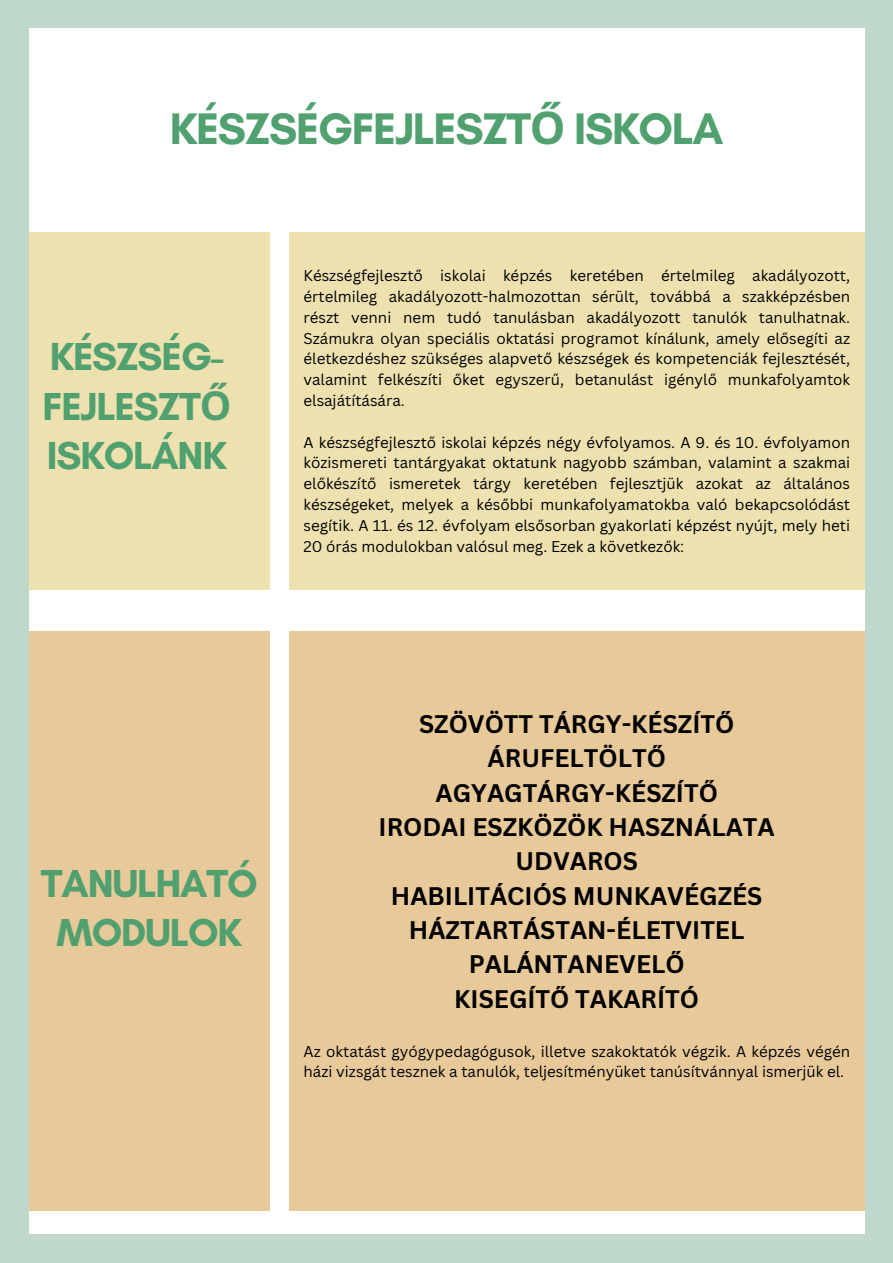
<style>
.page{position:relative;width:893px;height:1263px;background:#c0d8cc}
.page>*{position:absolute;margin:0;border:0;box-sizing:border-box;transform-origin:0 0}
.t1{font:700 45px "Glacial Indifference";letter-spacing:-.03em;color:#50a070}
.t2{font:700 39.75px/49.5px "Glacial Indifference";letter-spacing:-.03em;color:#50a070}
.t3{font:700 24.75px/34.3px "Canva Sans";color:#000;text-align:center}
.t4{font:15.15px/20.9px "Canva Sans";color:#000;text-align:justify}
.s1{font-family:"Noto Sans"}
</style>
<div class="page">
<div style="left:29px;top:28px;width:835px;height:1206px;background:#fff"></div>
<div style="left:29px;top:232px;width:241px;height:357px;background:#ede1af"></div>
<div style="left:289px;top:232px;width:575px;height:357px;background:#ede1af"></div>
<div style="left:29px;top:631px;width:241px;height:580px;background:#e8c99a"></div>
<div style="left:289px;top:631px;width:575px;height:580px;background:#e8c99a"></div>
<h1 class="t1" style="left:170px;top:101px;width:555px">KÉSZSÉGFEJLESZT<span class="s1">Ő</span> ISKOLA</h1>
<h2 class="t2" style="left:43px;top:332px;width:190px">KÉSZSÉG-<br>FEJLESZT<span class="s1">Ő<br></span>ISKOLÁNK</h2>
<p class="t4" style="left:303px;top:265px;width:548px">Készségfejlesztő iskolai képzés keretében értelmileg akadályozott, értelmileg akadályozott-halmozottan sérült, továbbá a szakképzésben részt venni nem tudó tanulásban akadályozott tanulók tanulhatnak.<br>Számukra olyan speciális oktatási programot kínálunk, amely elősegíti az életkezdéshez szükséges alapvető készségek és kompetenciák fejlesztését, valamint felkészíti őket egyszerű, betanulást igénylő munkafolyamtok elsajátítására.</p>
<h2 class="t4" style="left:303px;top:431px;width:548px">A készségfejlesztő iskolai képzés négy évfolyamos. A 9. és 10. évfolyamon közismereti tantárgyakat oktatunk nagyobb számban, valamint a szakmai előkészítő ismeretek tárgy keretében fejlesztjük azokat az általános készségeket, melyek a későbbi munkafolyamatokba való bekapcsolódást segítik. A 11. és 12. évfolyam elsősorban gyakorlati képzést nyújt, mely heti 20 órás modulokban valósul meg. Ezek a következők:</h2>
<p class="t2" style="left:41px;top:858px;width:218px;text-align:center">TANULHATÓ<br>MODULOK</p>
<h3 class="t3" style="left:378px;top:706px;width:398px">SZÖVÖTT TÁRGY-KÉSZÍTŐ<br>ÁRUFELTÖLTŐ<br>AGYAGTÁRGY-KÉSZÍTŐ<br>IRODAI ESZKÖZÖK HASZNÁLATA<br>UDVAROS<br>HABILITÁCIÓS MUNKAVÉGZÉS<br>HÁZTARTÁSTAN-ÉLETVITEL<br>PALÁNTANEVELŐ<br>KISEGÍTŐ TAKARÍTÓ</h3>
<p class="t4" style="left:303px;top:1040px;width:548px">Az oktatást gyógypedagógusok, illetve szakoktatók végzik. A képzés végén házi vizsgát tesznek a tanulók, teljesítményüket tanúsítvánnyal ismerjük el.</p>
</div>
